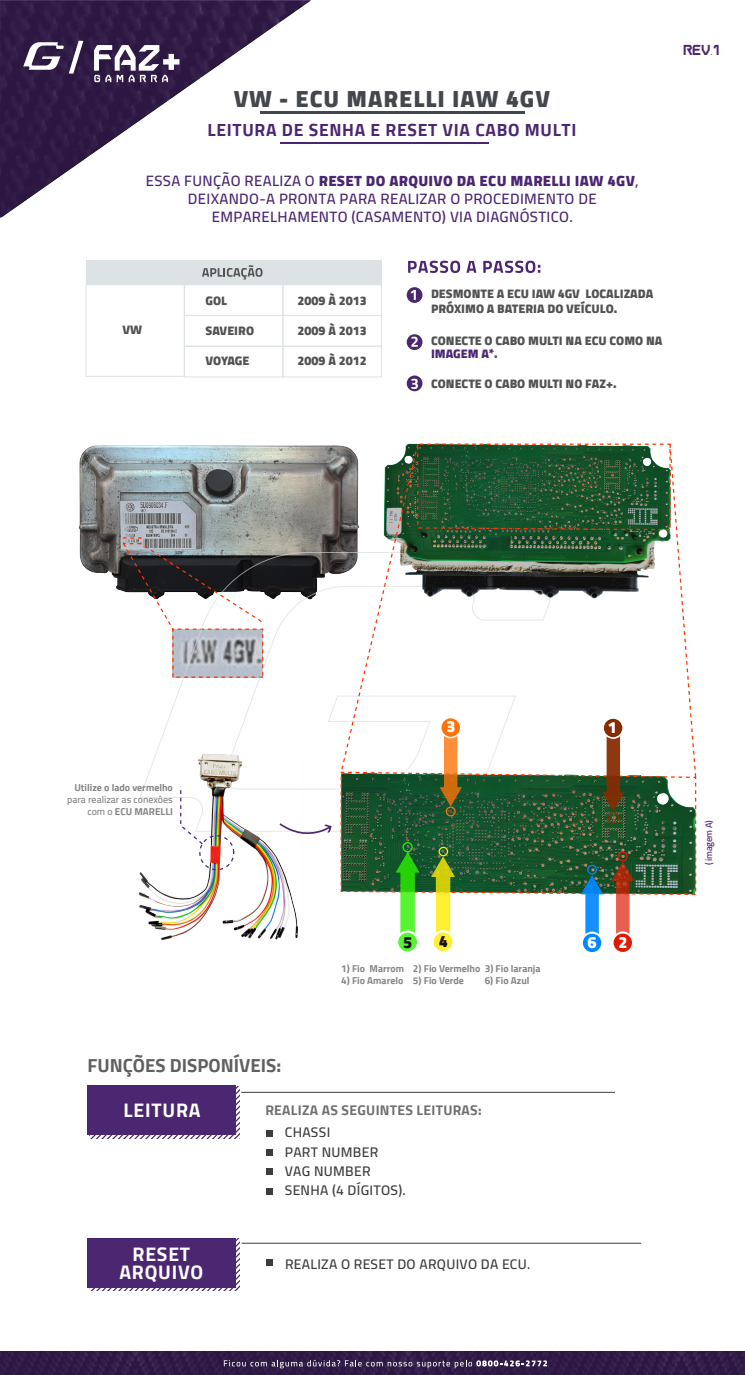
<style>
.page{position:relative;width:745px;height:1375px;background:#fff}
.page>*{position:absolute;margin:0;border:0;box-sizing:border-box;transform-origin:0 0}
.t1{font:900 23.75px "Cairo";letter-spacing:.04em;color:#44484d}
.t2{font:700 19.5px/18.4px "Cairo";letter-spacing:.04em;color:#fff;text-align:center}
.t3{font:700 18.75px "Cairo";color:#606060}
.t4{font:700 17.5px "Cairo";letter-spacing:.04em;color:#4b2771}
.t5{font:900 16.25px "Cairo";color:#fff}
.t6{font:900 16.25px "Cairo";color:#180e16}
.t7{font:600 15px/18px "Cairo";letter-spacing:.02em;color:#4b2771;text-align:center}
.t8{font:600 13.88px/19.2px "Cairo";letter-spacing:.02em;color:#3c3c3b}
.t9{font:700 13.88px "Cairo";letter-spacing:.02em;color:#6f6f6e}
.t10{font:700 13.75px "Voyager Grotesque";color:#4b2771}
.t11{font:900 12.5px/15px "Cairo";color:#515252}
.t12{font:700 9.88px "Cairo";color:#868686}
.t13{font:600 9.88px/11.9px "Cairo";color:#868686;text-align:right}
.t14{font:600 9.38px "Cairo";letter-spacing:-.02em;color:#4b2771}
.s1{font-weight:900}
.s2{color:#4b2771}
.s3{font-weight:700}
</style>
<div class="page">
<hr style="left:280px;top:142px;width:209px;height:2px;background:#4b2771">
<svg style="left:0;top:0;width:311px;height:218px"></svg>
<svg style="left:94px;top:45px;width:85px;height:37px"></svg>
<svg style="left:23px;top:41px;width:60px;height:33px"></svg>
<div style="left:0;top:1351px;width:744px;height:24px;background:#2e1a45"></div>
<hr style="left:260px;top:112px;width:264px;height:2px;background:#44484d">
<div style="left:86px;top:260px;width:295px;height:25px;background:#dde2e5"></div>
<div style="left:85px;top:284px;width:100px;height:93px;border:1px solid #dde2e5"></div>
<div style="left:282px;top:284px;width:99px;height:32px;border:1px solid #dde2e5"></div>
<div style="left:184px;top:315px;width:99px;height:32px;border:1px solid #dde2e5"></div>
<div style="left:282px;top:315px;width:99px;height:32px;border:1px solid #dde2e5"></div>
<div style="left:184px;top:346px;width:99px;height:31px;border:1px solid #dde2e5"></div>
<div style="left:282px;top:346px;width:99px;height:31px;border:1px solid #dde2e5"></div>
<svg style="left:202px;top:265px;width:60px;height:15px"></svg>
<svg style="left:224px;top:1360px;width:322px;height:8px"></svg>
<svg style="left:90px;top:1086px;width:149px;height:52px"></svg>
<div style="left:87px;top:1086px;width:149px;height:49px;background:#4c2771"></div>
<hr style="left:241px;top:1092px;width:373px;height:1px;background:#3c3c3b">
<div style="left:266px;top:1130px;width:7px;height:7px;background:#3c3c3b"></div>
<div style="left:266px;top:1149px;width:7px;height:7px;background:#3c3c3b"></div>
<div style="left:266px;top:1169px;width:7px;height:6px;background:#3c3c3b"></div>
<div style="left:266px;top:1188px;width:7px;height:6px;background:#3c3c3b"></div>
<hr style="left:241px;top:1243px;width:399px;height:1px;background:#3c3c3b">
<svg style="left:90px;top:1239px;width:149px;height:52px"></svg>
<div style="left:87px;top:1238px;width:149px;height:49px;background:#4c2771"></div>
<div style="left:266px;top:1259px;width:7px;height:7px;background:#3c3c3b"></div>
<svg style="left:408px;top:261px;width:52px;height:12px"></svg>
<svg style="left:466px;top:261px;width:10px;height:12px"></svg>
<svg style="left:483px;top:261px;width:57px;height:12px"></svg>
<svg style="left:406px;top:287px;width:16px;height:16px"></svg>
<svg style="left:410px;top:290px;width:5px;height:10px"></svg>
<svg style="left:406px;top:334px;width:16px;height:16px"></svg>
<svg style="left:411px;top:337px;width:6px;height:10px"></svg>
<svg style="left:406px;top:376px;width:16px;height:15px"></svg>
<svg style="left:411px;top:379px;width:6px;height:10px"></svg>
<img style="left:79px;top:445px;width:260px;height:146px">
<svg style="left:122px;top:542px;width:141px;height:51px"></svg>
<svg style="left:140px;top:552px;width:200px;height:280px"></svg>
<img style="left:138px;top:727px;width:167px;height:213px">
<div style="left:199px;top:835px;width:35px;height:35px;border:1px dashed #4b2771;border-radius:50%"></div>
<svg style="left:179px;top:785px;width:25px;height:61px"></svg>
<svg style="left:279px;top:823px;width:52px;height:12px"></svg>
<svg style="left:340px;top:811px;width:356px;height:84px"></svg>
<div style="left:586px;top:865px;width:10px;height:10px;border:1px solid #08f;border-radius:50%"></div>
<svg style="left:580px;top:875px;width:23px;height:59px"></svg>
<div style="left:582px;top:934px;width:19px;height:18px;background:#08f;border-radius:50%"></div>
<div style="left:607px;top:812px;width:11px;height:12px;border:1px solid #852c03;border-radius:50%"></div>
<div style="left:445px;top:806px;width:10px;height:10px;border:1px solid #ff7207;border-radius:50%"></div>
<svg style="left:395px;top:852px;width:24px;height:81px"></svg>
<svg style="left:397px;top:932px;width:20px;height:20px"></svg>
<div style="left:397px;top:932px;width:20px;height:20px;border:1px solid #fff;border-radius:50%"></div>
<div style="left:402px;top:842px;width:10px;height:10px;border:1px solid #2cf200;border-radius:50%"></div>
<svg style="left:431px;top:856px;width:24px;height:77px"></svg>
<svg style="left:433px;top:932px;width:19px;height:20px"></svg>
<div style="left:432px;top:932px;width:21px;height:20px;border:1px solid #fff;border-radius:50%"></div>
<div style="left:438px;top:847px;width:10px;height:9px;border:1px solid #ffec00;border-radius:50%"></div>
<div style="left:617px;top:852px;width:10px;height:9px;border:1px solid #e01a00;border-radius:50%"></div>
<svg style="left:611px;top:862px;width:22px;height:72px"></svg>
<div style="left:613px;top:934px;width:18px;height:18px;background:#e01a00;border-radius:50%"></div>
<svg style="left:339px;top:443px;width:357px;height:368px"></svg>
<h1 class="t1" style="left:233px;top:85px;width:318px">VW - ECU MARELLI IAW 4GV</h1>
<h3 class="t4" style="left:207px;top:120px;width:370px">LEITURA DE SENHA E RESET VIA CABO MULTI</h3>
<p class="t7" style="left:146px;top:172px;width:494px">ESSA FUNÇÃO REALIZA O <span class="s1">RESET DO ARQUIVO DA ECU MARELLI IAW 4GV</span>,<br>DEIXANDO-A PRONTA PARA REALIZAR O PROCEDIMENTO DE<br>EMPARELHAMENTO (CASAMENTO) VIA DIAGNÓSTICO.</p>
<p class="t10" style="left:683px;top:42px;width:37px">REV.1</p>
<p class="t11" style="left:122px;top:322px;width:21px">VW</p>
<p class="t11" style="left:205px;top:293px;width:23px">GOL</p>
<p class="t11" style="left:205px;top:323px;width:50px">SAVEIRO</p>
<p class="t11" style="left:205px;top:353px;width:45px">VOYAGE</p>
<p class="t11" style="left:297px;top:293px;width:71px">2009 À 2013</p>
<p class="t11" style="left:297px;top:323px;width:71px">2009 À 2013</p>
<p class="t11" style="left:297px;top:353px;width:71px">2009 À 2012</p>
<p class="t11" style="left:431px;top:286px;width:223px">DESMONTE A ECU IAW 4GV LOCALIZADA<br>PRÓXIMO A BATERIA DO VEÍCULO.</p>
<p class="t11" style="left:431px;top:335px;width:233px;line-height:12.5px">CONECTE O CABO MULTI NA ECU COMO NA<br><span class="s2">IMAGEM A*</span>.</p>
<p class="t11" style="left:431px;top:376px;width:187px">CONECTE O CABO MULTI NO FAZ+.</p>
<p class="t12" style="left:74px;top:782px;width:100px">Utilize o lado vermelho</p>
<p class="t13" style="left:67px;top:794px;width:107px">para realizar as conexôes com o <span class="s3">ECU MARELLI</span></p>
<h3 class="t5" style="left:446px;top:717px;width:11px">3</h3>
<h3 class="t5" style="left:607px;top:718px;width:11px">1</h3>
<h3 class="t6" style="left:403px;top:932px;width:11px">5</h3>
<h3 class="t6" style="left:438px;top:932px;width:11px">4</h3>
<h3 class="t5" style="left:618px;top:933px;width:11px">2</h3>
<h3 class="t5" style="left:587px;top:933px;width:11px">6</h3>
<p class="t12" style="left:341px;top:963px;width:201px">1) Fio Marrom 2) Fio Vermelho 3) Fio laranja</p>
<p class="t12" style="left:341px;top:975px;width:124px">4) Fio Amarelo 5) Fio Verde</p>
<p class="t12" style="left:484px;top:975px;width:46px">6) Fio Azul</p>
<h3 class="t3" style="left:87px;top:1054px;width:195px">FUNÇÕES DISPONÍVEIS:</h3>
<p class="t9" style="left:265px;top:1102px;width:218px">REALIZA AS SEGUINTES LEITURAS:</p>
<h2 class="t2" style="left:123px;top:1101px;width:78px">LEITURA</h2>
<h2 class="t2" style="left:119px;top:1245px;width:85px">RESET<br>ARQUIVO</h2>
<p class="t8" style="left:284px;top:1123px;width:122px">CHASSI<br>PART NUMBER<br>VAG NUMBER<br>SENHA (4 DÍGITOS).</p>
<p class="t8" style="left:285px;top:1254px;width:246px">REALIZA O RESET DO ARQUIVO DA ECU.</p>
<p class="t14" style="left:700px;top:865px;width:47px;rotate:-90deg">( imagem A)</p>
</div>
